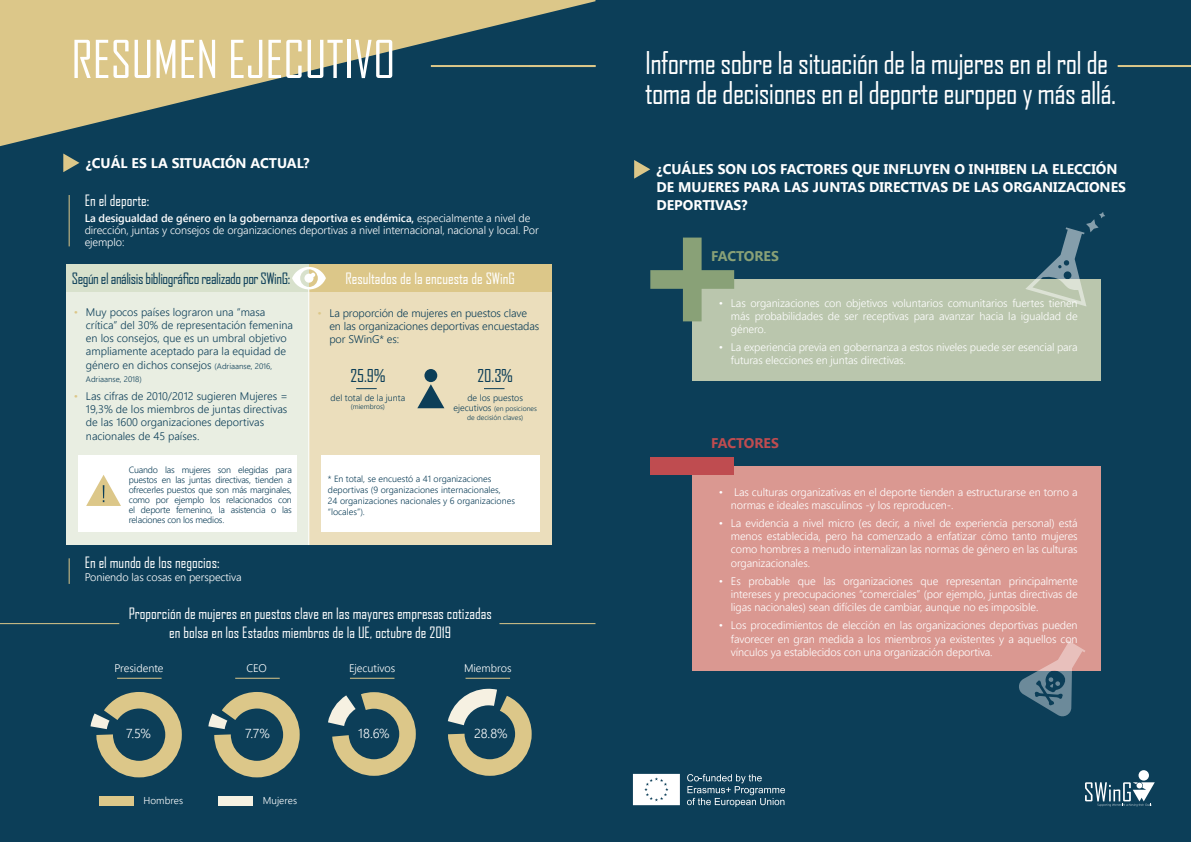
<style>
.page{position:relative;width:1191px;height:842px;background:#0c3e58}
.page>*{position:absolute;margin:0;border:0;box-sizing:border-box;transform-origin:0 0}
.t1{font:50px "Agency FB";color:#fff}
.t2{font:30px/30px "Agency FB";letter-spacing:-.02em;color:#fff}
.t3{font:17px "Agency FB";color:#0c3e58}
.t4{font:15px/19px "Agency FB";color:#fff;text-align:center}
.t5{font:15px "Agency FB";letter-spacing:-.03em;color:#0c3e58}
.t6{font:700 14px/18px "Segoe UI";color:#fff}
.t7{font:700 14px "Segoe UI";color:#89a177}
.t8{font:700 14px "Segoe UI";color:#bf4c50}
.t9{font:300 13px "Segoe UI";color:#fff}
.t10{font:300 11px/13.2px "Segoe UI";letter-spacing:-.01em;color:#fff;text-align:justify}
.t11{font:300 11px/13.2px "Segoe UI";color:#0c3e58}
.t12{font:300 10px "Segoe UI";letter-spacing:.005em;color:#fff}
.t13{font:300 9px/10px "Segoe UI";color:#0c3e58;text-align:justify}
.t14{font:300 8px "Segoe UI";color:#0c3e58}
.t15{font:300 7px/8.4px "Segoe UI";color:#0c3e58;text-align:center}
.s1{font-weight:600}
.s2{color:#dcc789}
.s3{font-size:8px}
.s4{font-size:9px}
</style>
<div class="page">
<svg style="left:0;top:0;width:595px;height:146px;fill:#dcc789"></svg>
<div style="left:66px;top:287px;width:242px;height:258px;background:#e9eee2"></div>
<div style="left:309px;top:287px;width:242px;height:258px;background:#ebdebc"></div>
<div style="left:66px;top:265px;width:243px;height:27px;background:#d8e1cc"></div>
<hr style="left:431px;top:65px;width:164px;height:2px;background:#dcc789">
<div style="left:309px;top:265px;width:242px;height:27px;background:#dcc789"></div>
<hr style="left:308px;top:289px;width:1px;height:256px;background:#fff">
<hr style="left:69px;top:195px;width:1px;height:51px;background:#dcc789">
<svg style="left:63px;top:154px;width:16px;height:18px"></svg>
<div style="left:424px;top:369px;width:13px;height:13px;background:#0c3e58;border-radius:50%"></div>
<svg style="left:417px;top:384px;width:27px;height:24px"></svg>
<svg style="left:69px;top:558px;width:1px;height:26px"></svg>
<div style="left:99px;top:796px;width:35px;height:9px;background:#dcc789"></div>
<div style="left:218px;top:796px;width:35px;height:10px;background:#f6f1e2"></div>
<hr style="left:1117px;top:65px;width:74px;height:2px;background:#dcc789">
<svg style="left:634px;top:160px;width:16px;height:19px"></svg>
<div style="left:78px;top:456px;width:219px;height:76px;background:#fff"></div>
<svg style="left:86px;top:475px;width:35px;height:31px"></svg>
<svg style="left:356px;top:388px;width:21px;height:1px"></svg>
<svg style="left:484px;top:388px;width:20px;height:1px"></svg>
<div style="left:692px;top:279px;width:408px;height:102px;background:#bac6ad"></div>
<svg style="left:650px;top:238px;width:84px;height:83px"></svg>
<div style="left:692px;top:466px;width:408px;height:204px;background:#da9891"></div>
<div style="left:650px;top:457px;width:84px;height:18px;background:#bf4c50"></div>
<svg style="left:633px;top:774px;width:152px;height:33px"></svg>
<div style="left:1138px;top:770px;width:11px;height:10px;background:#fff;border-radius:50%"></div>
<svg style="left:1085px;top:782px;width:70px;height:25px"></svg>
<div style="left:321px;top:456px;width:218px;height:76px;background:#fff"></div>
<hr style="left:499px;top:623px;width:96px;height:1px;background:#dcc789">
<hr style="left:0;top:623px;width:119px;height:1px;background:#dcc789">
<svg style="left:90px;top:692px;width:92px;height:86px"></svg>
<svg style="left:208px;top:692px;width:92px;height:86px"></svg>
<svg style="left:328px;top:692px;width:88px;height:84px"></svg>
<svg style="left:447px;top:688px;width:85px;height:88px"></svg>
<hr style="left:117px;top:678px;width:45px;height:1px;background:#dcc789">
<hr style="left:235px;top:678px;width:45px;height:1px;background:#dcc789">
<hr style="left:350px;top:678px;width:44px;height:1px;background:#dcc789">
<hr style="left:465px;top:678px;width:45px;height:1px;background:#dcc789">
<svg style="left:1026px;top:212px;width:79px;height:94px"></svg>
<svg style="left:292px;top:267px;width:34px;height:22px"></svg>
<svg style="left:1017px;top:640px;width:68px;height:77px"></svg>
<h1 class="t1" style="left:71px;top:29px;width:325px">RESUMEN EJECUTIVO</h1>
<p class="t6" style="left:86px;top:154px;width:225px">¿CUÁL ES LA SITUACIÓN ACTUAL?</p>
<h3 class="t4" style="left:85px;top:190px;width:66px">En el deporte:</h3>
<p class="t10" style="left:85px;top:212px;width:455px;line-height:12px;text-align:left"><span class="s1">La desigualdad de género en la gobernanza deportiva es endémica,</span> especialmente a nivel de dirección, juntas y consejos de organizaciones deportivas a nivel internacional, nacional y local. Por ejemplo:</p>
<h3 class="t4" style="left:345px;top:268px;width:171px">Resultados de la encuesta de SWinG</h3>
<p class="t11" style="left:86px;top:305px;width:209px;text-indent:-12px"><span class="s2">•</span> Muy pocos países lograron una “masa crítica” del 30% de representación femenina en los consejos, que es un umbral objetivo ampliamente aceptado para la equidad de género en dichos consejos <span class="s3">(Adriaanse, 2016,</span></p>
<p class="t14" style="left:86px;top:373px;width:57px">Adriaanse, 2018)</p>
<p class="t11" style="left:86px;top:389px;width:203px;text-indent:-12px"><span class="s2">•</span> Las cifras de 2010/2012 sugieren Mujeres = 19,3% de los miembros de juntas directivas de las 1600 organizaciones deportivas nacionales de 45 países.</p>
<h3 class="t5" style="left:72px;top:269px;width:220px">Según el análisis bibliográfico realizado por SWinG:</h3>
<p class="t11" style="left:329px;top:306px;width:211px;text-indent:-12px"><span class="s2">•</span> La proporción de mujeres en puestos clave en las organizaciones deportivas encuestadas por SWinG* es:</p>
<h3 class="t3" style="left:350px;top:365px;width:37px">25.9%</h3>
<p class="t13" style="left:330px;top:392px;width:76px">del total de la junta</p>
<p class="t15" style="left:351px;top:402px;width:36px">(miembros)</p>
<h3 class="t3" style="left:477px;top:365px;width:37px">20.3%</h3>
<p class="t13" style="left:467px;top:392px;width:57px">de los puestos</p>
<p class="t15" style="left:453px;top:404px;width:85px"><span class="s4">ejecutivos</span> (en posiciones de decisión claves)</p>
<p class="t13" style="left:129px;top:464px;width:165px">Cuando las mujeres son elegidas para puestos en las juntas directivas, tienden a ofrecerles puestos que son más marginales, como por ejemplo los relacionados con el deporte femenino, la asistencia o las relaciones con los medios.</p>
<h3 class="t4" style="left:85px;top:552px;width:136px">En el mundo de los negocios:</h3>
<p class="t10" style="left:85px;top:570px;width:158px">Poniendo las cosas en perspectiva</p>
<p class="t13" style="left:328px;top:473px;width:189px;line-height:11px;text-align:left">* En total, se encuestó a 41 organizaciones deportivas (9 organizaciones internacionales,<br>24 organizaciones nacionales y 6 organizaciones “locales”).</p>
<h3 class="t4" style="left:129px;top:604px;width:364px">Proporción de mujeres en puestos clave en las mayores empresas cotizadas en bolsa en los Estados miembros de la UE, octubre de 2019</h3>
<p class="t10" style="left:114px;top:661px;width:51px">Presidente</p>
<p class="t10" style="left:464px;top:661px;width:49px">Miembros</p>
<p class="t10" style="left:349px;top:661px;width:48px">Ejecutivos</p>
<p class="t10" style="left:247px;top:661px;width:22px">CEO</p>
<p class="t9" style="left:126px;top:723px;width:26px">7.5%</p>
<p class="t9" style="left:245px;top:723px;width:26px">7.7%</p>
<p class="t12" style="left:143px;top:792px;width:41px">Hombres</p>
<p class="t12" style="left:263px;top:792px;width:36px">Mujeres</p>
<p class="t9" style="left:358px;top:723px;width:33px">18.6%</p>
<p class="t9" style="left:474px;top:723px;width:35px">28.8%</p>
<h2 class="t2" style="left:645px;top:48px;width:472px">Informe sobre la situación de la mujeres en el rol de toma de decisiones en el deporte europeo y más allá.</h2>
<p class="t6" style="left:656px;top:160px;width:471px">¿CUÁLES SON LOS FACTORES QUE INFLUYEN O INHIBEN LA ELECCIÓN<br>DE MUJERES PARA LAS JUNTAS DIRECTIVAS DE LAS ORGANIZACIONES<br>DEPORTIVAS?</p>
<p class="t7" style="left:711px;top:248px;width:69px">FACTORES</p>
<p class="t10" style="left:731px;top:296px;width:348px;text-indent:-12px">• Las organizaciones con objetivos voluntarios comunitarios fuertes tienen más probabilidades de ser receptivas para avanzar hacia la igualdad de género.</p>
<p class="t10" style="left:731px;top:340px;width:348px;text-indent:-12px">• La experiencia previa en gobernanza a estos niveles puede ser esencial para futuras elecciones en juntas directivas.</p>
<p class="t8" style="left:711px;top:435px;width:69px">FACTORES</p>
<p class="t10" style="left:731px;top:485px;width:348px;text-indent:-12px">• Las culturas organizativas en el deporte tienden a estructurarse en torno a normas e ideales masculinos -y los reproducen-.</p>
<p class="t10" style="left:731px;top:516px;width:348px;text-indent:-12px">• La evidencia a nivel micro (es decir, a nivel de experiencia personal) está menos establecida, pero ha comenzado a enfatizar cómo tanto mujeres como hombres a menudo internalizan las normas de género en las culturas organizacionales.</p>
<p class="t10" style="left:731px;top:574px;width:348px;text-indent:-12px">• Es probable que las organizaciones que representan principalmente intereses y preocupaciones “comerciales” (por ejemplo, juntas directivas de ligas nacionales) sean difíciles de cambiar, aunque no es imposible.</p>
<p class="t10" style="left:731px;top:618px;width:348px;text-indent:-12px">• Los procedimientos de elección en las organizaciones deportivas pueden favorecer en gran medida a los miembros ya existentes y a aquellos con vínculos ya establecidos con una organización deportiva.</p>
</div>
